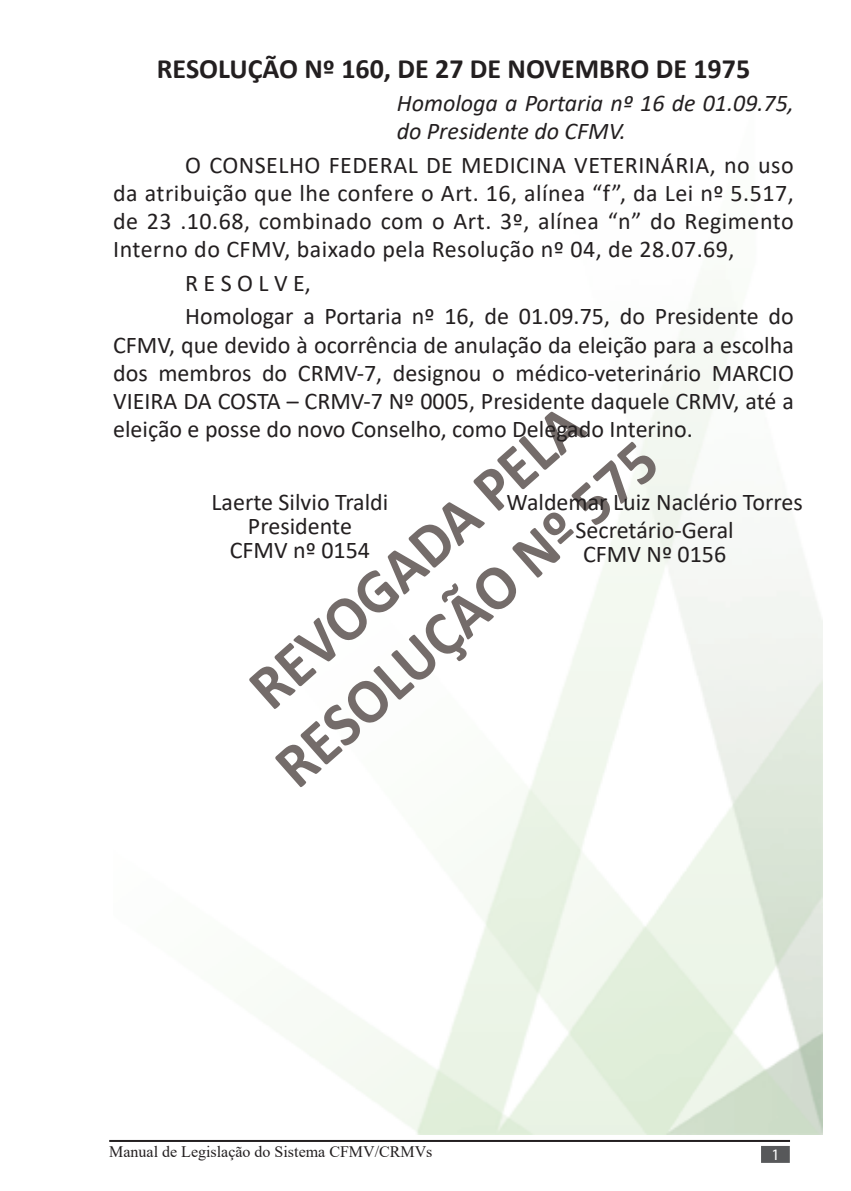
<style>
.page{position:relative;width:851px;height:1191px;background:#fff}
.page>*{position:absolute;margin:0;border:0;box-sizing:border-box;transform-origin:0 0}
.t1{font:700 63.2px "Calibri";color:#746c6a;scale:.95 1}
.t2{font:700 28px "Calibri";color:#231f20}
.t3{font:24px/28px "Calibri";color:#231f20;text-align:justify}
.t4{font:italic 24px/28px "Calibri";color:#231f20}
.t5{font:16px "Times New Roman";color:#231f20}
.Apresentação{font:16px "Myriad Pro";color:#fff}
</style>
<div class="page">
<hr style="left:109px;top:1140px;width:680px;height:2px;background:#231f20">
<div style="left:761px;top:1146px;width:28px;height:16px;background:#57585a"></div>
<p class="t2" style="left:157px;top:49px;width:594px">RESOLUÇÃO Nº 160, DE 27 DE NOVEMBRO DE 1975</p>
<p class="t4" style="left:397px;top:88px;width:398px">Homologa a Portaria nº 16 de 01.09.75, do Presidente do CFMV.</p>
<p class="t3" style="left:113px;top:150px;width:682px;text-indent:72px">O CONSELHO FEDERAL DE MEDICINA VETERINÁRIA, no uso da atribuição que lhe confere o Art. 16, alínea “f”, da Lei nº 5.517, de 23 .10.68, combinado com o Art. 3º, alínea “n” do Regimento Interno do CFMV, baixado pela Resolução nº 04, de 28.07.69,</p>
<p class="t3" style="left:185px;top:268px;width:127px">R E S O L V E,</p>
<p class="t3" style="left:113px;top:302px;width:682px;text-indent:72px">Homologar a Portaria nº 16, de 01.09.75, do Presidente do CFMV, que devido à ocorrência de anulação da eleição para a escolha dos membros do CRMV-7, designou o médico-veterinário MARCIO VIEIRA DA COSTA – CRMV-7 Nº 0005, Presidente daquele CRMV, até a eleição e posse do novo Conselho, como Delegado Interino.</p>
<p class="t1" style="left:229px;top:664px;width:446px;rotate:-42deg">REVOGADA PELA</p>
<p class="t1" style="left:255px;top:743px;width:514px;rotate:-42deg">RESOLUÇÃO Nº 575</p>
<p class="t3" style="left:506px;top:487px;width:298px;text-align:center">Waldemar Luiz Naclério Torres<br>Secretário-Geral</p>
<p class="t3" style="left:583px;top:539px;width:145px">CFMV Nº 0156</p>
<p class="t3" style="left:211px;top:487px;width:178px">Laerte Silvio Traldi</p>
<p class="t3" style="left:248px;top:511px;width:105px">Presidente</p>
<p class="t3" style="left:230px;top:535px;width:142px">CFMV nº 0154</p>
<p class="t5" style="left:109px;top:1140px;width:325px">Manual de Legislação do Sistema CFMV/CRMVs</p>
<p class="Apresentação" style="left:771px;top:1145px;width:10px">1</p>
</div>
